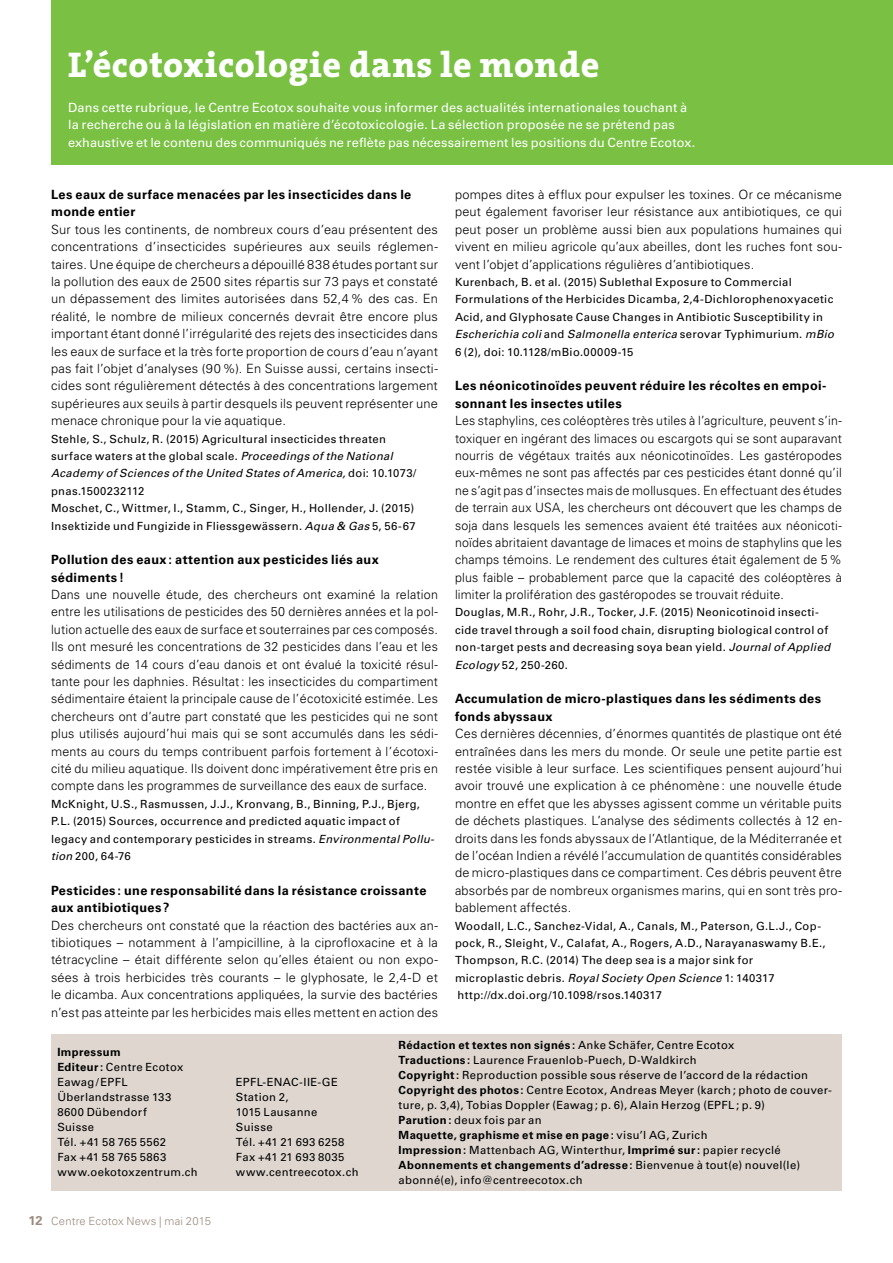
<style>
.page{position:relative;width:893px;height:1263px;background:#fff}
.page>*{position:absolute;margin:0;border:0;box-sizing:border-box;transform-origin:0 0}
.t1{font:800 36px "The Serif";letter-spacing:.015em;color:#fff}
.t2{font:300 12.75px/17.4px "Univers LT";letter-spacing:.015em;color:#000;text-align:justify}
.t3{font:700 12.75px/17.4px "Univers LT";letter-spacing:.03em;color:#000}
.t4{font:12.75px/17.4px "Univers LT";letter-spacing:.015em;color:#fff}
.t5{font:11.25px/17.4px "Univers LT";letter-spacing:.03em;color:#000}
.t6{font:300 11.25px "Univers LT";letter-spacing:.015em;color:#9a8b7d}
.s1{font-style:italic}
.s2{font-weight:700}
.s3{font-weight:700;font-size:12.75px}
</style>
<div class="page">
<div style="left:51px;top:0;width:842px;height:164px;background:#7ac143"></div>
<div style="left:51px;top:1034px;width:791px;height:156px;background:#ded6cf"></div>
<h1 class="t1" style="left:68px;top:42px;width:533px">L’écotoxicologie dans le monde</h1>
<p class="t4" style="left:68px;top:99px;width:629px">Dans cette rubrique, le Centre Ecotox souhaite vous informer des actualités internationales touchant à la recherche ou à la législation en matière d’écotoxicologie. La sélection proposée ne se prétend pas exhaustive et le contenu des communiqués ne reflète pas nécessairement les positions du Centre Ecotox.</p>
<p class="t3" style="left:51px;top:186px;width:362px">Les eaux de surface menacées par les insecticides dans le monde entier</p>
<p class="t2" style="left:51px;top:221px;width:388px">Sur tous les continents, de nombreux cours d’eau présentent des concentrations d’insecticides supérieures aux seuils réglemen&shy;taires. Une équipe de chercheurs a dépouillé 838 études portant sur la pollution des eaux de 2500 sites répartis sur 73 pays et constaté un dépassement des limites autorisées dans 52,4% des cas. En réalité, le nombre de milieux concernés devrait être encore plus important étant donné l’irrégularité des rejets des insecticides dans les eaux de surface et la très forte proportion de cours d’eau n’ayant pas fait l’objet d’analyses (90%). En Suisse aussi, certains insecti&shy;cides sont régulièrement détectés à des concentrations largement supérieures aux seuils à partir desquels ils peuvent représenter une menace chronique pour la vie aquatique.</p>
<p class="t5" style="left:51px;top:430px;width:367px">Stehle, S., Schulz, R. (2015) Agricultural insecticides threaten surface waters at the global scale. <span class="s1">Proceedings of the National Academy of Sciences of the United States of America,</span> doi: 10.1073/ pnas.1500232112<br>Moschet, C., Wittmer, I., Stamm, C., Singer, H., Hollender, J. (2015)<br>Insektizide und Fungizide in Fliessgewässern. <span class="s1">Aqua &amp; Gas</span> 5, 56-67</p>
<p class="t3" style="left:51px;top:551px;width:329px">Pollution des eaux : attention aux pesticides liés aux sédiments !</p>
<p class="t2" style="left:51px;top:586px;width:388px">Dans une nouvelle étude, des chercheurs ont examiné la relation entre les utilisations de pesticides des 50 dernières années et la pol&shy;lution actuelle des eaux de surface et souterraines par ces composés.<br>Ils ont mesuré les concentrations de 32 pesticides dans l’eau et les sédiments de 14 cours d’eau danois et ont évalué la toxicité résul&shy;tante pour les daphnies. Résultat: les insecticides du compartiment sédimentaire étaient la principale cause de l’écotoxicité estimée. Les chercheurs ont d’autre part constaté que les pesticides qui ne sont plus utilisés aujourd’hui mais qui se sont accumulés dans les sédi&shy;ments au cours du temps contribuent parfois fortement à l’écotoxi&shy;cité du milieu aquatique. Ils doivent donc impérativement être pris en compte dans les programmes de surveillance des eaux de surface.</p>
<p class="t5" style="left:51px;top:795px;width:385px">McKnight, U.S., Rasmussen, J.J., Kronvang, B., Binning, P.J., Bjerg, P.L. (2015) Sources, occurrence and predicted aquatic impact of legacy and contemporary pesticides in streams. <span class="s1">Environmental Pollu&shy;tion</span> 200, 64-76</p>
<p class="t3" style="left:51px;top:882px;width:377px">Pesticides : une responsabilité dans la résistance croissante aux antibiotiques ?</p>
<p class="t2" style="left:51px;top:916px;width:388px">Des chercheurs ont constaté que la réaction des bactéries aux an&shy;tibiotiques – notamment à l’ampicilline, à la ciprofloxacine et à la tétracycline – était différente selon qu’elles étaient ou non expo&shy;sées à trois herbicides très courants – le glyphosate, le 2,4-D et le dicamba. Aux concentrations appliquées, la survie des bactéries n’est pas atteinte par les herbicides mais elles mettent en action des</p>
<p class="t2" style="left:455px;top:186px;width:388px">pompes dites à efflux pour expulser les toxines. Or ce mécanisme peut également favoriser leur résistance aux antibiotiques, ce qui peut poser un problème aussi bien aux populations humaines qui vivent en milieu agricole qu’aux abeilles, dont les ruches font sou&shy;vent l’objet d’applications régulières d’antibiotiques.</p>
<p class="t5" style="left:455px;top:273px;width:381px">Kurenbach, B. et al. (2015) Sublethal Exposure to Commercial Formulations of the Herbicides Dicamba, 2,4-Dichlorophenoxyacetic Acid, and Glyphosate Cause Changes in Antibiotic Susceptibility in <span class="s1">Escherichia coli</span> and <span class="s1">Salmonella enterica</span> serovar Typhimurium. <span class="s1">mBio </span>6 (2), doi: 10.1128/mBio.00009-15</p>
<p class="t3" style="left:455px;top:377px;width:373px">Les néonicotinoïdes peuvent réduire les récoltes en empoi&shy;sonnant les insectes utiles</p>
<p class="t2" style="left:455px;top:412px;width:388px">Les staphylins, ces coléoptères très utiles à l’agriculture, peuvent s’in&shy;toxiquer en ingérant des limaces ou escargots qui se sont auparavant nourris de végétaux traités aux néonicotinoïdes. Les gastéropodes eux-mêmes ne sont pas affectés par ces pesticides étant donné qu’il ne s’agit pas d’insectes mais de mollusques. En effectuant des études de terrain aux USA, les chercheurs ont découvert que les champs de soja dans lesquels les semences avaient été traitées aux néonicoti&shy;noïdes abritaient davantage de limaces et moins de staphylins que les champs témoins. Le rendement des cultures était également de 5% plus faible – probablement parce que la capacité des coléoptères à limiter la prolifération des gastéropodes se trouvait réduite.</p>
<p class="t5" style="left:455px;top:604px;width:377px">Douglas, M.R., Rohr, J.R., Tocker, J.F. (2015) Neonicotinoid insecti&shy;cide travel through a soil food chain, disrupting biological control of non-target pests and decreasing soya bean yield. <span class="s1">Journal of Applied Ecology</span> 52, 250-260.</p>
<p class="t3" style="left:455px;top:690px;width:368px">Accumulation de micro-plastiques dans les sédiments des fonds abyssaux</p>
<p class="t2" style="left:455px;top:725px;width:388px">Ces dernières décennies, d’énormes quantités de plastique ont été entraînées dans les mers du monde. Or seule une petite partie est restée visible à leur surface. Les scientifiques pensent aujourd’hui avoir trouvé une explication à ce phénomène : une nouvelle étude montre en effet que les abysses agissent comme un véritable puits de déchets plastiques. L’analyse des sédiments collectés à 12 en&shy;droits dans les fonds abyssaux de l’Atlantique, de la Méditerranée et de l’océan Indien a révélé l’accumulation de quantités considérables de micro-plastiques dans ce compartiment. Ces débris peuvent être absorbés par de nombreux organismes marins, qui en sont très pro&shy;bablement affectés.</p>
<p class="t5" style="left:455px;top:917px;width:372px">Woodall, L.C., Sanchez-Vidal, A., Canals, M., Paterson, G.L.J., Cop&shy;pock, R., Sleight, V., Calafat, A., Rogers, A.D., Narayanaswamy B.E., Thompson, R.C. (2014) The deep sea is a major sink for<br>microplastic debris. <span class="s1">Royal Society Open Science</span> 1: 140317 http://dx.doi.org/10.1098/rsos.140317</p>
<p class="t5" style="left:57px;top:1045px;width:127px;line-height:15px"><span class="s2">Impressum<br>Editeur:</span> Centre Ecotox<br>Eawag/EPFL</p>
<p class="t5" style="left:236px;top:1074px;width:104px">EPFL-ENAC-IIE-GE</p>
<p class="t5" style="left:57px;top:1089px;width:115px">Überlandstrasse 133</p>
<p class="t5" style="left:236px;top:1089px;width:54px">Station 2,</p>
<p class="t5" style="left:57px;top:1104px;width:91px">8600 Dübendorf</p>
<p class="t5" style="left:236px;top:1104px;width:83px">1015 Lausanne</p>
<p class="t5" style="left:57px;top:1119px;width:38px">Suisse</p>
<p class="t5" style="left:236px;top:1119px;width:38px">Suisse</p>
<p class="t5" style="left:57px;top:1134px;width:110px">Tél. +41 58 765 5562</p>
<p class="t5" style="left:236px;top:1134px;width:110px">Tél. +41 21 693 6258</p>
<p class="t5" style="left:57px;top:1149px;width:110px">Fax +41 58 765 5863</p>
<p class="t5" style="left:236px;top:1149px;width:110px">Fax +41 21 693 8035</p>
<p class="t5" style="left:57px;top:1164px;width:142px">www.oekotoxzentrum.ch</p>
<p class="t5" style="left:236px;top:1164px;width:124px">www.centreecotox.ch</p>
<p class="t6" style="left:28px;top:1214px;width:184px"><span class="s3">12</span> Centre Ecotox News | mai 2015</p>
<p class="t5" style="left:399px;top:1037px;width:435px;line-height:15px"><span class="s2">Rédaction et textes non signés :</span> Anke Schäfer, Centre Ecotox<br><span class="s2">Traductions :</span> Laurence Frauenlob-Puech, D-Waldkirch<br><span class="s2">Copyright:</span> Reproduction possible sous réserve de l’accord de la rédaction <span class="s2">Copyright des photos :</span> Centre Ecotox, Andreas Meyer (karch; photo de couver&shy;ture, p. 3,4), Tobias Doppler (Eawag; p. 6), Alain Herzog (EPFL ; p. 9)<br><span class="s2">Parution:</span> deux fois par an<br><span class="s2">Maquette, graphisme et mise en page :</span> visu’l AG, Zurich<br><span class="s2">Impression:</span> Mattenbach AG, Winterthur, <span class="s2">Imprimé sur:</span> papier recyclé <span class="s2">Abonnements et changements d’adresse :</span> Bienvenue à tout(e) nouvel(le) abonné(e), info@centreecotox.ch</p>
</div>
